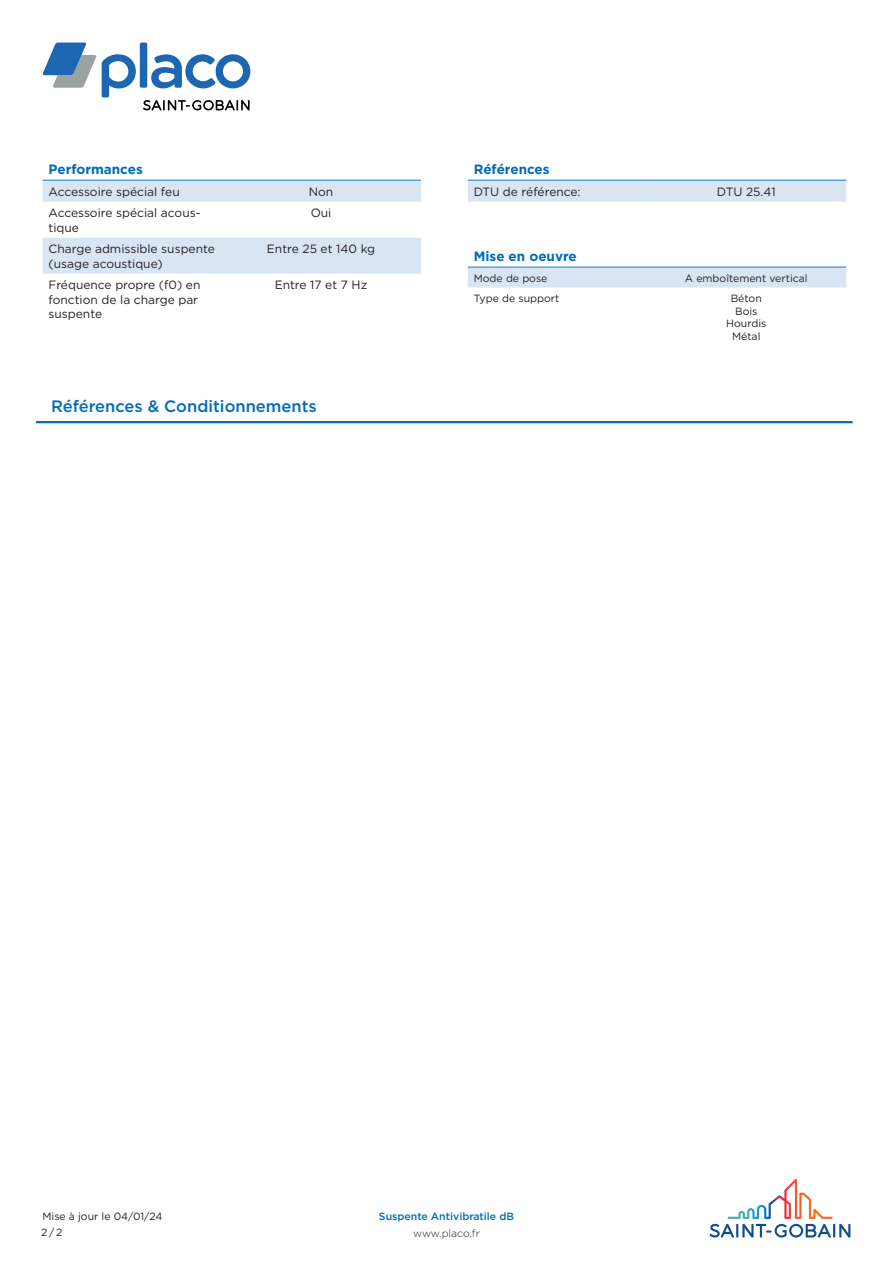
<style>
.page{position:relative;width:893px;height:1263px;background:#fff}
.page>*{position:absolute;margin:0;border:0;box-sizing:border-box;transform-origin:0 0}
.t1{font:500 16.5px "Gotham";color:#006cb7}
.attribute_group{font:700 13.5px "Gotham";color:#006cb7}
.column_1{font:12px/14.4px "Gotham";color:#231f20}
.column_2{font:12px "Gotham";color:#231f20}
.column_2-2{font:10.5px/12.6px "Gotham";color:#231f20}
.Product_Name_Master{font:500 10.5px "Gotham";color:#006cb7}
.column_1-2{font:10.5px "Gotham";color:#231f20}
.t2{font:300 10.5px "Gotham";color:#231f20}
</style>
<div class="page">
<svg style="left:710px;top:1179px;width:140px;height:58px"></svg>
<svg style="left:143px;top:100px;width:107px;height:10px"></svg>
<div style="left:140px;top:43px;width:7px;height:45px;background:#1d66b2;border-radius:2px"></div>
<svg style="left:42px;top:43px;width:94px;height:55px"></svg>
<svg style="left:151px;top:54px;width:99px;height:34px"></svg>
<svg style="left:43px;top:181px;width:378px;height:93px"></svg>
<hr style="left:43px;top:180px;width:178px;height:1px;background:#167ec2">
<hr style="left:221px;top:180px;width:200px;height:1px;background:#167ec2">
<div style="left:468px;top:181px;width:378px;height:21px;background:#dae5f4"></div>
<hr style="left:468px;top:180px;width:178px;height:1px;background:#167ec2">
<hr style="left:646px;top:180px;width:200px;height:1px;background:#167ec2">
<div style="left:468px;top:268px;width:378px;height:19px;background:#dae5f4"></div>
<hr style="left:468px;top:267px;width:178px;height:1px;background:#167ec2">
<hr style="left:646px;top:267px;width:200px;height:1px;background:#167ec2">
<hr style="left:36px;top:421px;width:817px;height:2px;background:#006cb7">
<p class="attribute_group" style="left:49px;top:160px;width:96px">Performances</p>
<p class="column_1" style="left:49px;top:184px;width:133px">Accessoire spécial feu</p>
<p class="column_2" style="left:309px;top:184px;width:26px">Non</p>
<p class="column_1" style="left:49px;top:206px;width:154px">Accessoire spécial acous&shy;tique</p>
<p class="column_2" style="left:311px;top:205px;width:22px">Oui</p>
<p class="column_1" style="left:49px;top:242px;width:168px">Charge admissible suspente (usage acoustique)</p>
<p class="column_2" style="left:267px;top:241px;width:110px">Entre 25 et 140 kg</p>
<p class="column_1" style="left:49px;top:278px;width:153px">Fréquence propre (f0) en fonction de la charge par suspente</p>
<p class="column_2" style="left:275px;top:277px;width:94px">Entre 17 et 7 Hz</p>
<p class="t1" style="left:51px;top:396px;width:267px">Références &amp; Conditionnements</p>
<p class="attribute_group" style="left:474px;top:160px;width:77px">Références</p>
<p class="column_1" style="left:474px;top:184px;width:108px">DTU de référence:</p>
<p class="column_2" style="left:717px;top:184px;width:60px">DTU 25.41</p>
<p class="attribute_group" style="left:474px;top:247px;width:105px">Mise en oeuvre</p>
<p class="column_1-2" style="left:474px;top:271px;width:75px">Mode de pose</p>
<p class="column_2-2" style="left:685px;top:271px;width:124px">A emboîtement vertical</p>
<p class="column_1-2" style="left:474px;top:291px;width:87px">Type de support</p>
<p class="column_2-2" style="left:726px;top:292px;width:42px;text-align:center">Béton<br>Bois<br>Hourdis<br>Métal</p>
<p class="column_2-2" style="left:41px;top:1207px;width:123px;line-height:16.6px">Mise à jour le 04/01/24<br>2/2</p>
<p class="Product_Name_Master" style="left:379px;top:1209px;width:137px">Suspente Antivibratile dB</p>
<p class="t2" style="left:413px;top:1227px;width:68px">www.placo.fr</p>
</div>
